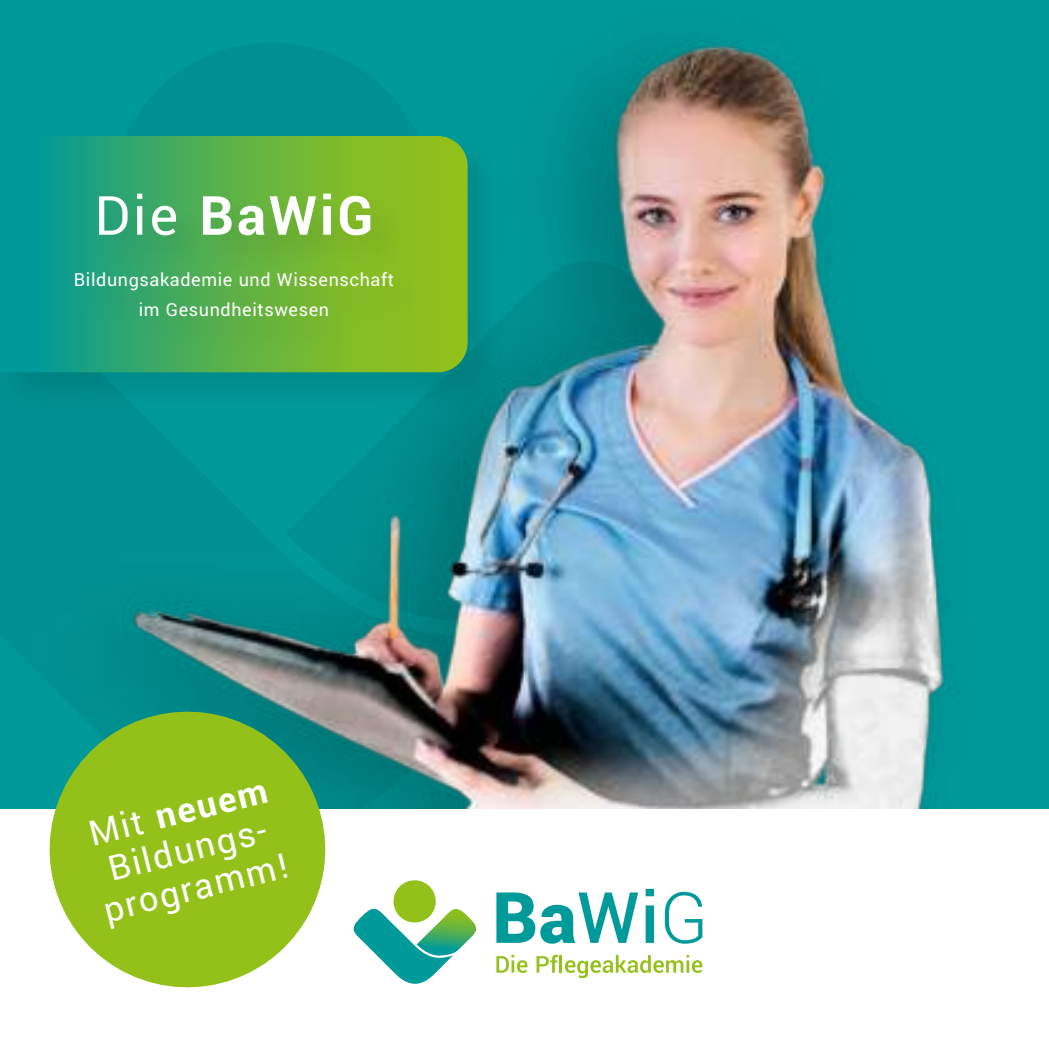
<style>
.page{position:relative;width:1049px;height:1049px;background:#fff}
.page>*{position:absolute;margin:0;border:0;box-sizing:border-box;transform-origin:0 0}
.t1{font:700 60px "Yantramanav";letter-spacing:.05em;color:#fff}
.t2{font:38.75px/38.8px "Yantramanav";color:#fff;text-align:center}
.t3{font:20px/30px "Yantramanav";letter-spacing:.03em;color:#fff;text-align:center}
.s1{font-weight:400}
.s2{font-weight:700}
</style>
<div class="page">
<img style="left:0;top:0;width:1049px;height:808px">
<div style="left:0;top:129px;width:509px;height:285px;background:#009090"></div>
<img style="left:0;top:136px;width:468px;height:237px">
<div style="left:70px;top:189px;width:363px;height:167px;background:#000;opacity:.1"></div>
<svg style="left:496px;top:955px;width:31px;height:18px"></svg>
<svg style="left:536px;top:955px;width:22px;height:18px"></svg>
<hr style="left:559px;top:955px;width:3px;height:18px;background:#93c11a">
<svg style="left:565px;top:955px;width:137px;height:23px"></svg>
<svg style="left:496px;top:892px;width:142px;height:52px"></svg>
<svg style="left:646px;top:889px;width:8px;height:54px"></svg>
<svg style="left:665px;top:892px;width:37px;height:52px"></svg>
<svg style="left:353px;top:880px;width:100px;height:104px"></svg>
<img style="left:416px;top:909px;width:60px;height:47px">
<svg style="left:30px;top:692px;width:315px;height:296px;fill:#93c11a"></svg>
<h1 class="t1" style="left:94px;top:192px;width:281px"><span class="s1">Die</span> BaWiG</h1>
<p class="t3" style="left:74px;top:266px;width:322px">Bildungsakademie und Wissenschaft im Gesundheitswesen</p>
<h2 class="t2" style="left:81px;top:819px;width:192px;rotate:-14deg">Mit <span class="s2">neuem<br></span>Bildungs&shy;programm!</h2>
</div>
